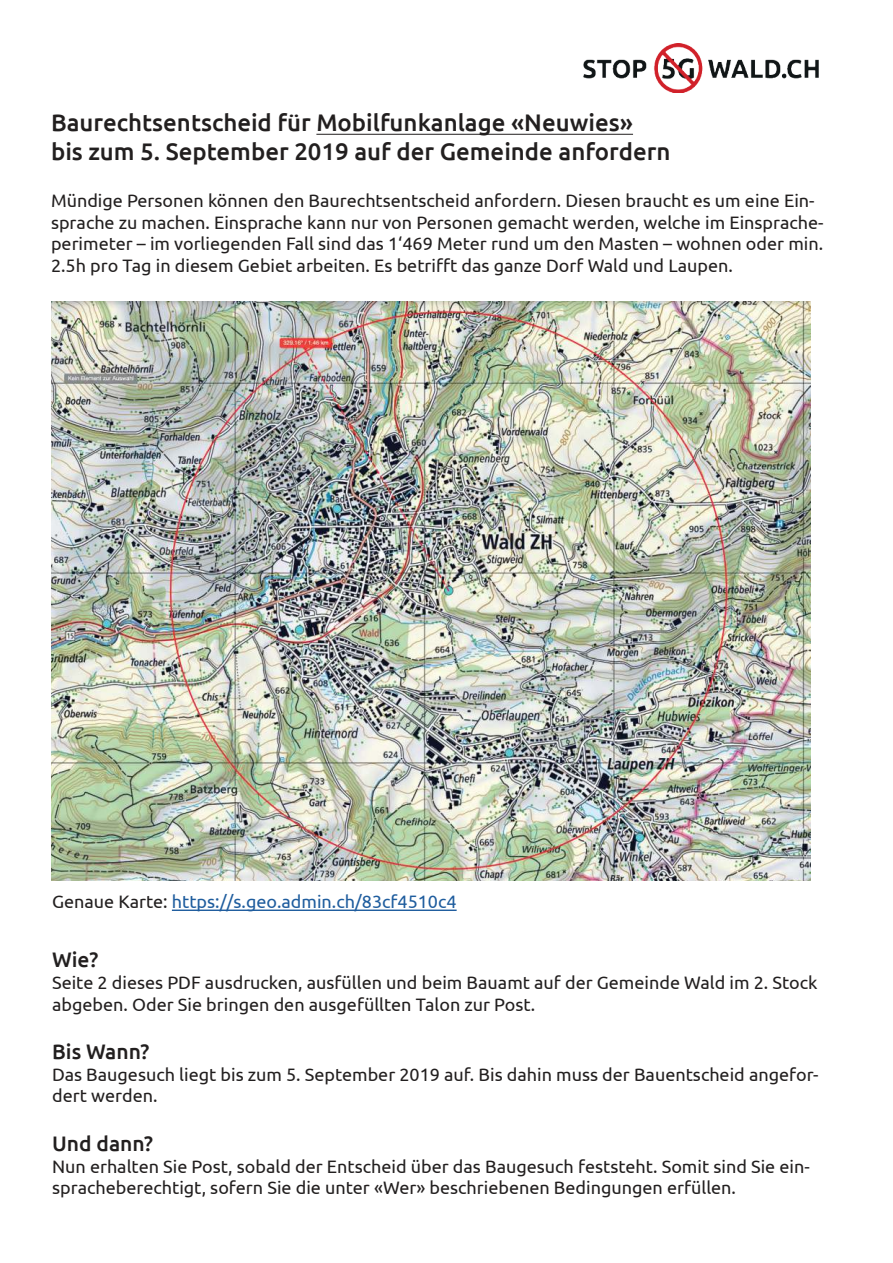
<style>
.page{position:relative;width:893px;height:1263px;background:#fff}
.page>*{position:absolute;margin:0;border:0;box-sizing:border-box;transform-origin:0 0}
.t1{font:500 24px/28.8px "Ubuntu";color:#221f1f}
.t2{font:500 21px "Ubuntu";color:#221f1f}
.t3{font:18px/21.6px "Ubuntu";color:#221f1f}
.t4{font:18px "Ubuntu";color:#1f5d9e}
.s1{color:#221f1f}
</style>
<div class="page">
<hr style="left:316px;top:134px;width:317px;height:1px;background:#221f1f">
<hr style="left:172px;top:909px;width:285px;height:2px;background:#1f5d9e">
<img style="left:51px;top:302px;width:759px;height:578px">
<img style="left:583px;top:44px;width:236px;height:48px">
<h1 class="t1" style="left:51px;top:110px;width:621px">Baurechtsentscheid für Mobilfunkanlage «Neuwies» bis zum 5. September 2019 auf der Gemeinde anfordern</h1>
<p class="t3" style="left:51px;top:191px;width:774px">Mündige Personen können den Baurechtsentscheid anfordern. Diesen braucht es um eine Ein&shy;sprache zu machen. Einsprache kann nur von Personen gemacht werden, welche im Einsprache&shy;perimeter – im vorliegenden Fall sind das 1‘469 Meter rund um den Masten – wohnen oder min.<br>2.5h pro Tag in diesem Gebiet arbeiten. Es betrifft das ganze Dorf Wald und Laupen.</p>
<p class="t4" style="left:52px;top:894px;width:406px"><span class="s1">Genaue Karte:</span> https://s.geo.admin.ch/83cf4510c4</p>
<p class="t2" style="left:52px;top:951px;width:48px">Wie?</p>
<p class="t3" style="left:52px;top:971px;width:767px">Seite 2 dieses PDF ausdrucken, ausfüllen und beim Bauamt auf der Gemeinde Wald im 2. Stock abgeben. Oder Sie bringen den ausgefüllten Talon zur Post.</p>
<p class="t2" style="left:52px;top:1043px;width:99px">Bis Wann?</p>
<p class="t3" style="left:52px;top:1065px;width:768px">Das Baugesuch liegt bis zum 5. September 2019 auf. Bis dahin muss der Bauentscheid angefor&shy;dert werden.</p>
<p class="t2" style="left:52px;top:1135px;width:103px">Und dann?</p>
<p class="t3" style="left:52px;top:1156px;width:759px">Nun erhalten Sie Post, sobald der Entscheid über das Baugesuch feststeht. Somit sind Sie ein&shy;spracheberechtigt, sofern Sie die unter «Wer» beschriebenen Bedingungen erfüllen.</p>
</div>
